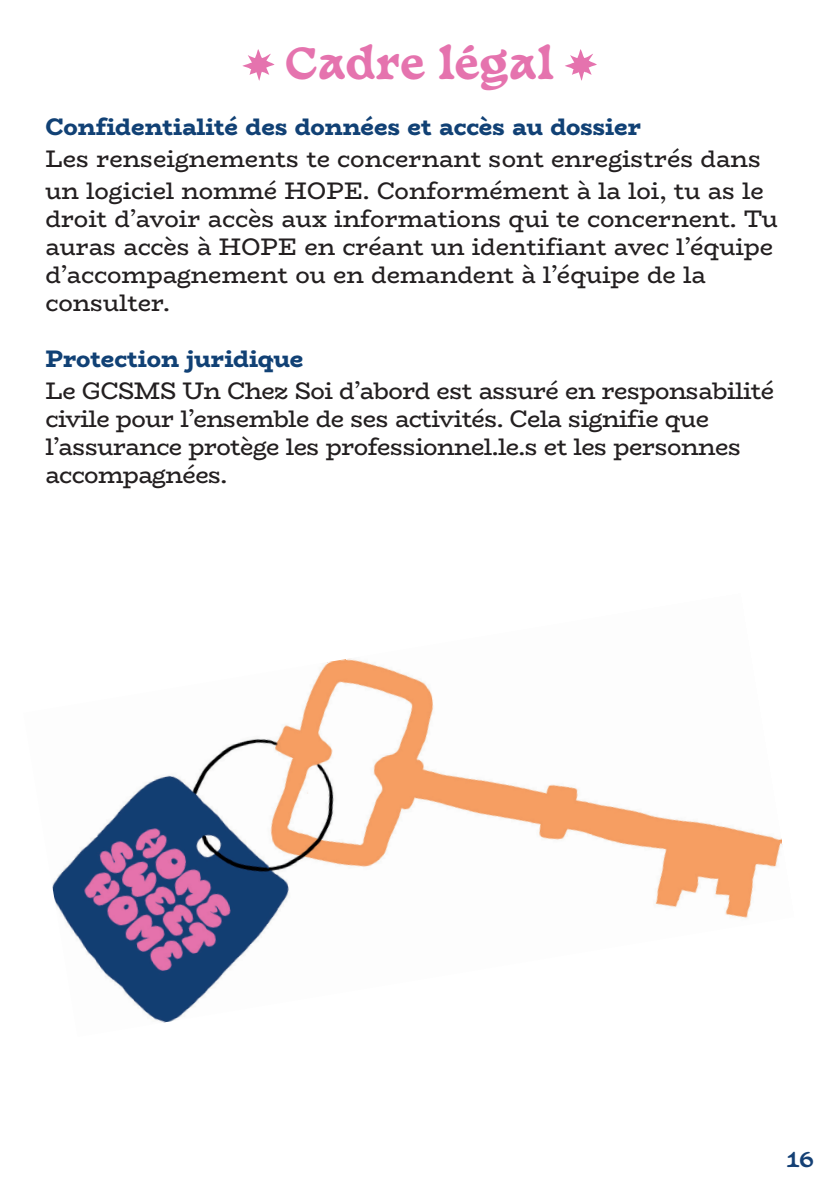
<style>
.page{position:relative;width:840px;height:1191px;background:#fff}
.page>*{position:absolute;margin:0;border:0;box-sizing:border-box;transform-origin:0 0}
.t1{font:700 42px "Basteleur";color:#e573ae}
.t2{font:24px/28px "Bio Rhyme";letter-spacing:-.01em;color:#231f20}
.t3{font:800 24px "Bio Rhyme";color:#114175}
.t4{font:700 20px "Basteleur";color:#144075}
</style>
<div class="page">
<svg style="left:242px;top:49px;width:32px;height:32px"></svg>
<svg style="left:565px;top:49px;width:31px;height:32px"></svg>
<img style="left:52px;top:658px;width:731px;height:365px">
<h1 class="t1" style="left:285px;top:28px;width:271px">Cadre légal</h1>
<p class="t3" style="left:45px;top:108px;width:597px">Confidentialité des données et accès au dossier</p>
<p class="t2" style="left:45px;top:142px;width:719px;line-height:32px">Les renseignements te concernant sont enregistrés dans un logiciel nommé HOPE. Conformément à la loi, tu as le</p>
<p class="t2" style="left:45px;top:204px;width:733px">droit d’avoir accès aux informations qui te concernent. Tu auras accès à HOPE en créant un identifiant avec l’équipe d’accompagnement ou en demandent à l’équipe de la consulter.</p>
<p class="t3" style="left:45px;top:340px;width:259px">Protection juridique</p>
<p class="t2" style="left:45px;top:376px;width:729px">Le GCSMS Un Chez Soi d’abord est assuré en responsabilité civile pour l’ensemble de ses activités. Cela signifie que l’assurance protège les professionnel.le.s et les personnes accompagnées.</p>
<p class="t4" style="left:786px;top:1143px;width:29px">16</p>
</div>
